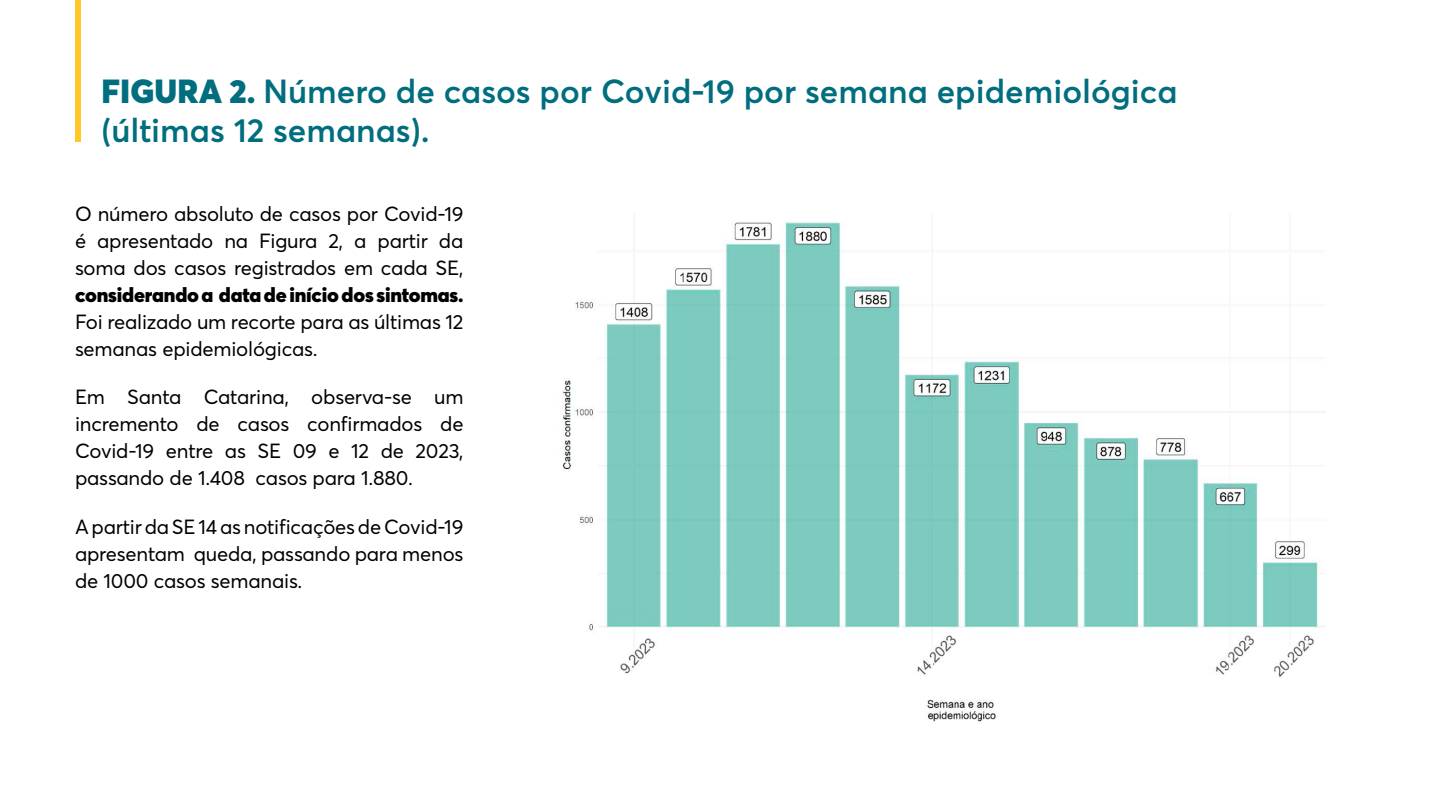
<style>
.page{position:relative;width:1440px;height:810px;background:#fff}
.page>*{position:absolute;margin:0;border:0;box-sizing:border-box;transform-origin:0 0}
.t1{font:600 33px/39px "Averta";color:#006e7e}
.t2{font:20.25px/27px "Averta";letter-spacing:-.01em;color:#000;text-align:justify}
.t3{font:900 20.25px "Averta";letter-spacing:-.01em;color:#000}
.s1{font-weight:900}
</style>
<div class="page">
<div style="left:75px;top:0;width:6px;height:142px;background:#ffc72a"></div>
<img style="left:563px;top:221px;width:762px;height:501px">
<h1 class="t1" style="left:101px;top:71px;width:1078px"><span class="s1">FIGURA 2.</span> Número de casos por Covid-19 por semana epidemiológica (últimas 12 semanas).</h1>
<p class="t2" style="left:75px;top:200px;width:390px">O número absoluto de casos por Covid-19 é apresentado na Figura 2, a partir da soma dos casos registrados em cada SE,</p>
<p class="t3" style="left:75px;top:281px;width:390px">considerando a data de início dos sintomas.</p>
<p class="t2" style="left:75px;top:308px;width:390px">Foi realizado um recorte para as últimas 12 semanas epidemiológicas.</p>
<p class="t2" style="left:75px;top:384px;width:390px">Em Santa Catarina, observa-se um incremento de casos confirmados de Covid-19 entre as SE 09 e 12 de 2023, passando de 1.408 casos para 1.880.</p>
<p class="t2" style="left:75px;top:513px;width:390px">A partir da SE 14 as notificações de Covid-19 apresentam queda, passando para menos de 1000 casos semanais.</p>
</div>
